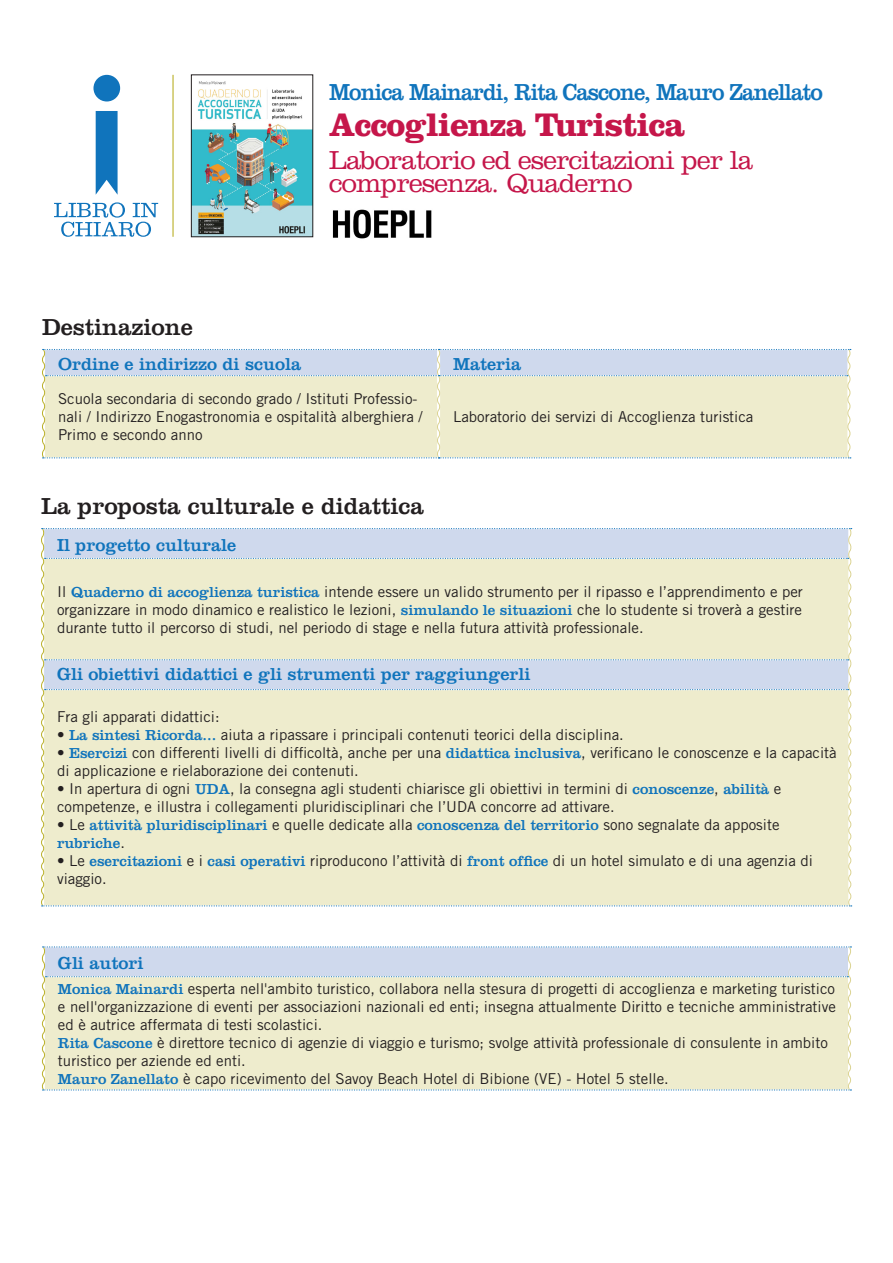
<style>
.page{position:relative;width:893px;height:1263px;background:#fff}
.page>*{position:absolute;margin:0;border:0;box-sizing:border-box;transform-origin:0 0}
.t1{font:700 33.9px "Clarendon";letter-spacing:-.03em;color:#c5164a}
.t2{font:300 27px "Clarendon";letter-spacing:-.03em;color:#c5164a}
.t3{font:24px "Clarendon";color:#231f20}
.t4{font:24px "Clarendon";letter-spacing:-.04em;color:#1074bc;scale:.93 1}
.t5{font:18px "Clarendon";color:#1074bc}
.t6{font:15px/18px "Trade Gothic LT Std";color:#231f20}
.t7{font:15px/18px "Clarendon";color:#1074bc}
.s1{font-family:"Clarendon";color:#1074bc}
.s2{font-family:"Trade Gothic LT Std";color:#231f20}
</style>
<div class="page">
<svg style="left:42px;top:349px;width:809px;height:109px;background:#e5e6d5"></svg>
<svg style="left:41px;top:528px;width:811px;height:378px;background:#e8e8d2"></svg>
<svg style="left:41px;top:946px;width:811px;height:144px;background:#e6e7d3"></svg>
<hr style="left:172px;top:75px;width:2px;height:162px;background:#bbb12a">
<svg style="left:96px;top:111px;width:22px;height:84px;background:#2a83c3"></svg>
<div style="left:93px;top:75px;width:27px;height:26px;background:#1074bc;border-radius:50%"></div>
<svg style="left:54px;top:202px;width:104px;height:35px"></svg>
<img style="left:332px;top:209px;width:100px;height:30px">
<img style="left:193px;top:81px;width:118px;height:154px">
<div style="left:191px;top:74px;width:122px;height:163px;border:1px solid #231f20"></div>
<p class="t3" style="left:42px;top:313px;width:152px">Destinazione</p>
<p class="t4" style="left:329px;top:78px;width:532px">Monica Mainardi, Rita Cascone, Mauro Zanellato</p>
<p class="t1" style="left:329px;top:104px;width:358px">Accoglienza Turistica</p>
<p class="t2" style="left:329px;top:145px;width:425px">Laboratorio ed esercitazioni per la</p>
<p class="t2" style="left:329px;top:167px;width:305px">compresenza. Quaderno</p>
<p class="t5" style="left:58px;top:353px;width:244px">Ordine e indirizzo di scuola</p>
<p class="t5" style="left:453px;top:353px;width:70px">Materia</p>
<p class="t6" style="left:58px;top:390px;width:366px">Scuola secondaria di secondo grado / Istituti Professio&shy;nali / Indirizzo Enogastronomia e ospitalità alberghiera /<br>Primo e secondo anno</p>
<p class="t6" style="left:453px;top:408px;width:302px">Laboratorio dei servizi di Accoglienza turistica</p>
<p class="t3" style="left:41px;top:492px;width:384px">La proposta culturale e didattica</p>
<p class="t5" style="left:57px;top:534px;width:181px">Il progetto culturale</p>
<p class="t6" style="left:57px;top:582px;width:747px;text-align:justify">Il <span class="s1">Quaderno di accoglienza turistica</span> intende essere un valido strumento per il ripasso e l’apprendimento e per organizzare in modo dinamico e realistico le lezioni, <span class="s1">simulando le situazioni</span> che lo studente si troverà a gestire durante tutto il percorso di studi, nel periodo di stage e nella futura attività professionale.</p>
<p class="t5" style="left:57px;top:663px;width:475px">Gli obiettivi didattici e gli strumenti per raggiungerli</p>
<p class="t6" style="left:57px;top:708px;width:164px">Fra gli apparati didattici:</p>
<p class="t6" style="left:57px;top:726px;width:568px">• <span class="s1">La sintesi Ricorda...</span> aiuta a ripassare i principali contenuti teorici della disciplina.</p>
<p class="t6" style="left:57px;top:744px;width:781px">• <span class="s1">Esercizi</span> con differenti livelli di difficoltà, anche per una <span class="s1">didattica inclusiva</span>, verificano le conoscenze e la capacità di applicazione e rielaborazione dei contenuti.</p>
<p class="t6" style="left:57px;top:780px;width:726px">• In apertura di ogni <span class="s1">UDA</span>, la consegna agli studenti chiarisce gli obiettivi in termini di <span class="s1">conoscenze</span>, <span class="s1">abilità</span> e competenze, e illustra i collegamenti pluridisciplinari che l’UDA concorre ad attivare.</p>
<p class="t7" style="left:57px;top:816px;width:724px"><span class="s2">• Le</span> attività pluridisciplinari <span class="s2">e quelle dedicate alla</span> conoscenza del territorio <span class="s2">sono segnalate da apposite </span>rubriche<span class="s2">.</span></p>
<p class="t6" style="left:57px;top:852px;width:757px">• Le <span class="s1">esercitazioni</span> e i <span class="s1">casi operativi</span> riproducono l’attività di <span class="s1">front office</span> di un hotel simulato e di una agenzia di viaggio.</p>
<p class="t5" style="left:58px;top:952px;width:87px">Gli autori</p>
<p class="t6" style="left:58px;top:979px;width:779px;text-align:justify"><span class="s1">Monica Mainardi</span> esperta nell'ambito turistico, collabora nella stesura di progetti di accoglienza e marketing turistico e nell'organizzazione di eventi per associazioni nazionali ed enti; insegna attualmente Diritto e tecniche amministrative ed è autrice affermata di testi scolastici.</p>
<p class="t6" style="left:58px;top:1033px;width:771px"><span class="s1">Rita Cascone</span> è direttore tecnico di agenzie di viaggio e turismo; svolge attività professionale di consulente in ambito turistico per aziende ed enti.</p>
<p class="t6" style="left:58px;top:1069px;width:612px"><span class="s1">Mauro Zanellato</span> è capo ricevimento del Savoy Beach Hotel di Bibione (VE) - Hotel 5 stelle.</p>
</div>
